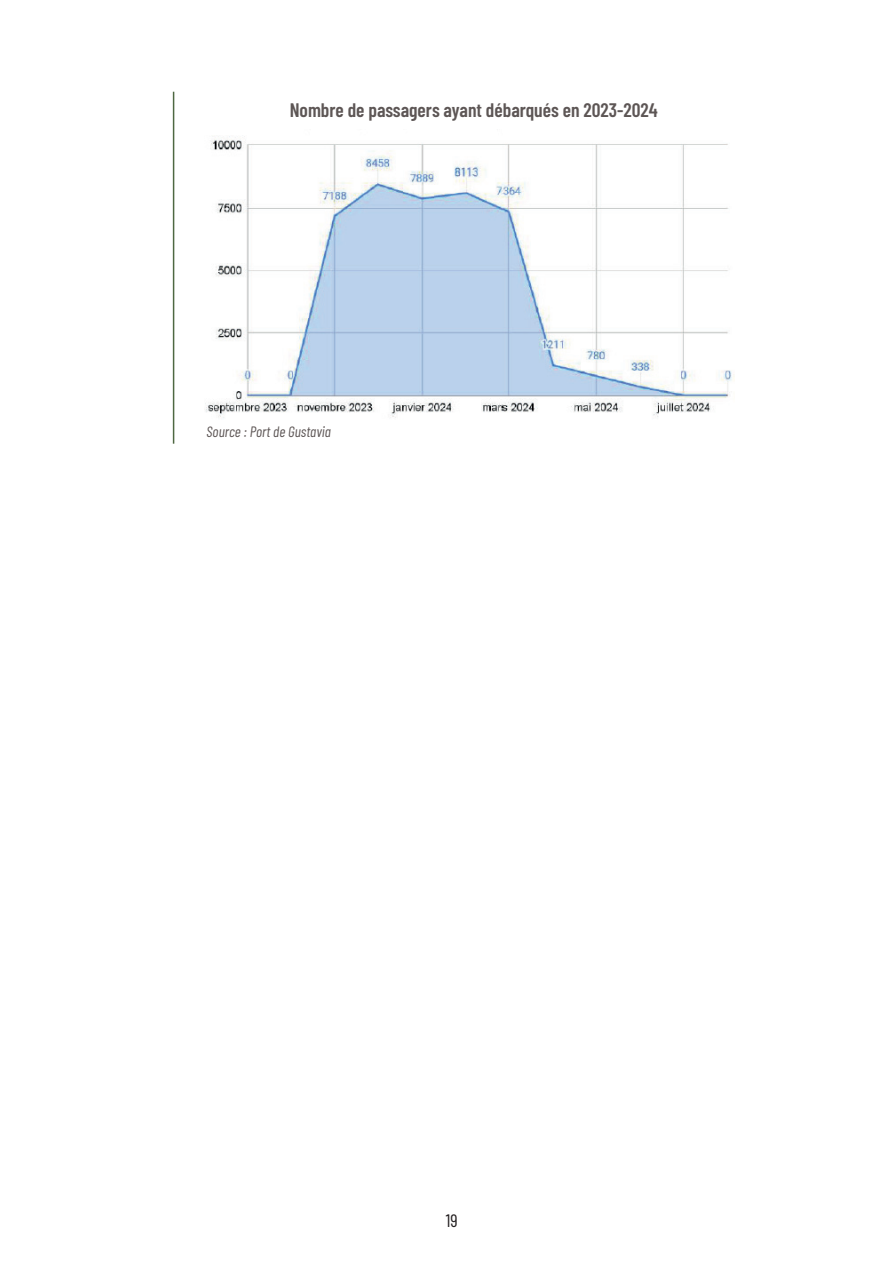
<style>
.page{position:relative;width:893px;height:1263px;background:#fff}
.page>*{position:absolute;margin:0;border:0;box-sizing:border-box;transform-origin:0 0}
.t1{font:600 19.5px "Barlow Condensed";color:#5d5655}
.t2{font:18px "Barlow Condensed";color:#231f20}
.t3{font:italic 15px "Barlow Condensed";color:#5d5655}
</style>
<div class="page">
<hr style="left:173px;top:92px;width:1px;height:352px;background:#4e6842">
<img style="left:205px;top:136px;width:529px;height:282px">
<p class="t1" style="left:290px;top:96px;width:370px">Nombre de passagers ayant débarqués en 2023-2024</p>
<p class="t3" style="left:207px;top:421px;width:126px">Source : Port de Gustavia</p>
<p class="t2" style="left:446px;top:1208px;width:13px">19</p>
</div>
